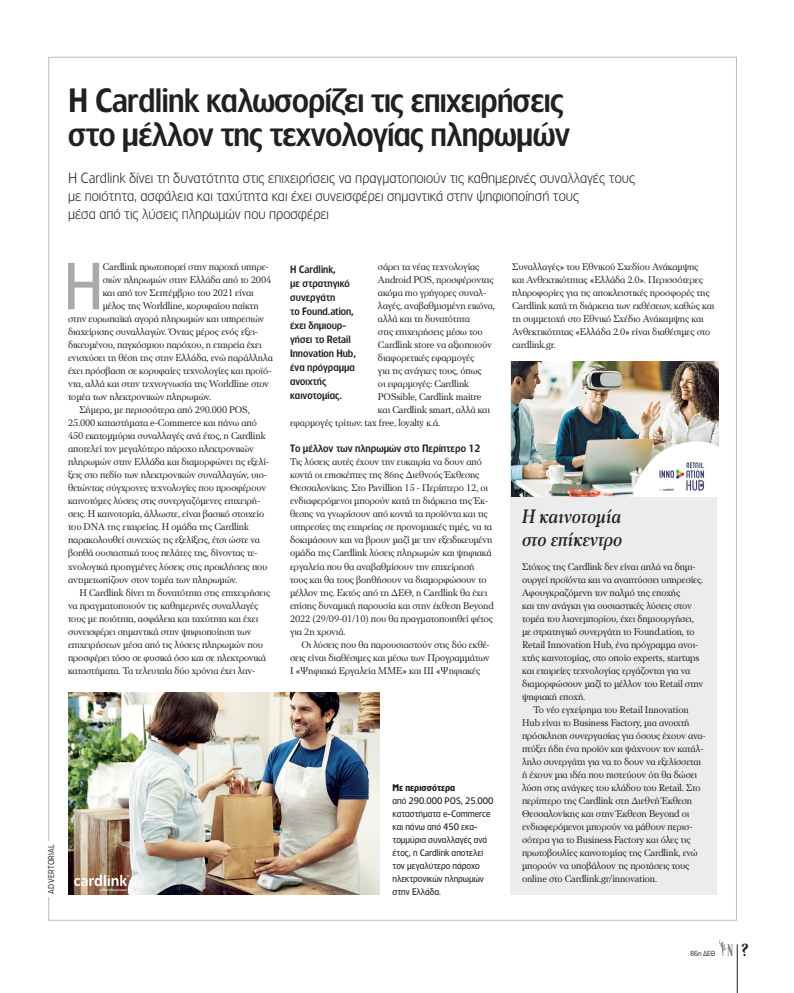
<style>
.page{position:relative;width:794px;height:993px;background:#fff}
.page>*{position:absolute;margin:0;border:0;box-sizing:border-box;transform-origin:0 0}
.t1{font:62.8px "Ex Forever 03";color:#a8a9ad}
.t2{font:700 31.7px/34px "Ex Forever 05";letter-spacing:-.02em;color:#231f20}
.t3{font:italic 500 20px/23px "PF Regal Text Pro";color:#231f20;scale:.9 1}
.t4{font:700 17.5px "PF Regal Text Pro";color:#231f20;scale:.8 1}
.t5{font:100 14px/18px "Ex Forever 01";color:#231f20}
.t6{font:10px/13px "PF Regal Text Pro Regular B";letter-spacing:-.01em;color:#231f20}
.t7{font:700 10px/14px "Ex Forever 05";color:#231f20}
.t8{font:9px/13px "Ex Forever 03";color:#231f20}
.t9{font:800 9px "Ex Forever 07";color:#231f20}
.t10{font:300 8px "Ex Forever 02";letter-spacing:.03em;color:#231f20}
.t11{font:300 7px "Ex Forever 02";letter-spacing:-.02em;color:#231f20}
</style>
<div class="page">
<hr style="left:737px;top:943px;width:1px;height:49px;background:#231f20">
<svg style="left:719px;top:940px;width:14px;height:15px"></svg>
<img style="left:68px;top:692px;width:311px;height:202px">
<div style="left:511px;top:361px;width:206px;height:533px;background:#ececee"></div>
<img style="left:511px;top:361px;width:207px;height:135px">
<h2 class="t2" style="left:68px;top:83px;width:503px">Η Cardlink καλωσορίζει τις επιχειρήσεις στο μέλλον της τεχνολογίας πληρωμών</h2>
<h3 class="t5" style="left:68px;top:169px;width:568px">Η Cardlink δίνει τη δυνατότητα στις επιχειρήσεις να πραγματοποιούν τις καθημερινές συναλλαγές τους με ποιότητα, ασφάλεια και ταχύτητα και έχει συνεισφέρει σημαντικά στην ψηφιοποίησή τους<br>μέσα από τις λύσεις πληρωμών που προσφέρει</h3>
<h1 class="t1" style="left:63px;top:252px;width:41px">H</h1>
<p class="t6" style="left:103px;top:260px;width:167px">Cardlink πρωτοπορεί στην παροχή υπηρε-</p>
<p class="t6" style="left:103px;top:273px;width:170px">σιών πληρωμών στην Ελλάδα από το 2004</p>
<p class="t6" style="left:103px;top:286px;width:152px">και από τον Σεπτέμβριο του 2021 είναι</p>
<p class="t6" style="left:103px;top:299px;width:158px">μέλος της Worldline, κορυφαίου παίκτη</p>
<p class="t6" style="left:68px;top:312px;width:198px">στην ευρωπαϊκή αγορά πληρωμών και υπηρεσιών</p>
<p class="t6" style="left:68px;top:325px;width:191px">διαχείρισης συναλλαγών. Όντας μέρος ενός εξει-</p>
<p class="t6" style="left:68px;top:338px;width:195px">δικευμένου, παγκόσμιου παρόχου, η εταιρεία έχει</p>
<p class="t6" style="left:68px;top:351px;width:206px">ενισχύσει τη θέση της στην Ελλάδα, ενώ παράλληλα</p>
<p class="t6" style="left:68px;top:364px;width:205px">έχει πρόσβαση σε κορυφαίες τεχνολογίες και προϊό-</p>
<p class="t6" style="left:68px;top:377px;width:202px">ντα, αλλά και στην τεχνογνωσία της Worldline στον</p>
<p class="t6" style="left:68px;top:390px;width:145px">τομέα των ηλεκτρονικών πληρωμών.</p>
<p class="t6" style="left:79px;top:403px;width:172px">Σήμερα, με περισσότερα από 290.000 POS,</p>
<p class="t6" style="left:68px;top:416px;width:190px">25.000 καταστήματα e-Commerce και πάνω από</p>
<p class="t6" style="left:68px;top:429px;width:199px">450 εκατομμύρια συναλλαγές ανά έτος, η Cardlink</p>
<p class="t6" style="left:68px;top:442px;width:187px">αποτελεί τον μεγαλύτερο πάροχο ηλεκτρονικών</p>
<p class="t6" style="left:68px;top:455px;width:202px">πληρωμών στην Ελλάδα και διαμορφώνει τις εξελί-</p>
<p class="t6" style="left:68px;top:468px;width:200px">ξεις στο πεδίο των ηλεκτρονικών συναλλαγών, υιο-</p>
<p class="t6" style="left:68px;top:481px;width:200px">θετώντας σύγχρονες τεχνολογίες που προσφέρουν</p>
<p class="t6" style="left:68px;top:494px;width:194px">καινοτόμες λύσεις στις συνεργαζόμενες επιχειρή-</p>
<p class="t6" style="left:68px;top:507px;width:198px">σεις. Η καινοτομία, άλλωστε, είναι βασικό στοιχείο</p>
<p class="t6" style="left:68px;top:520px;width:182px">του DNA της εταιρείας. Η ομάδα της Cardlink</p>
<p class="t6" style="left:68px;top:533px;width:193px">παρακολουθεί συνεχώς τις εξελίξεις, έτσι ώστε να</p>
<p class="t6" style="left:68px;top:546px;width:191px">βοηθά ουσιαστικά τους πελάτες της, δίνοντας τε-</p>
<p class="t6" style="left:68px;top:559px;width:201px">χνολογικά προηγμένες λύσεις στις προκλήσεις που</p>
<p class="t6" style="left:68px;top:572px;width:171px">αντιμετωπίζουν στον τομέα των πληρωμών.</p>
<p class="t6" style="left:79px;top:585px;width:192px">Η Cardlink δίνει τη δυνατότητα στις επιχειρήσεις</p>
<p class="t6" style="left:68px;top:598px;width:192px">να πραγματοποιούν τις καθημερινές συναλλαγές</p>
<p class="t6" style="left:68px;top:611px;width:192px">τους με ποιότητα, ασφάλεια και ταχύτητα και έχει</p>
<p class="t6" style="left:68px;top:624px;width:185px">συνεισφέρει σημαντικά στην ψηφιοποίηση των</p>
<p class="t6" style="left:68px;top:637px;width:196px">επιχειρήσεων μέσα από τις λύσεις πληρωμών που</p>
<p class="t6" style="left:68px;top:650px;width:199px">προσφέρει τόσο σε φυσικά όσο και σε ηλεκτρονικά</p>
<p class="t6" style="left:68px;top:663px;width:189px">καταστήματα. Τα τελευταία δύο χρόνια έχει λαν-</p>
<p class="t6" style="left:378px;top:260px;width:103px">σάρει τα νέας τεχνολογίας</p>
<p class="t6" style="left:378px;top:273px;width:117px">Αndroid POS, προσφέροντας</p>
<p class="t6" style="left:378px;top:286px;width:110px">ακόμα πιο γρήγορες συναλ-</p>
<p class="t6" style="left:378px;top:299px;width:119px">λαγές, αναβαθμισμένη εικόνα,</p>
<p class="t6" style="left:378px;top:312px;width:93px">αλλά και τη δυνατότητα</p>
<p class="t6" style="left:378px;top:325px;width:106px">στις επιχειρήσεις μέσω του</p>
<p class="t6" style="left:378px;top:338px;width:115px">Cardlink store να αξιοποιούν</p>
<p class="t6" style="left:378px;top:351px;width:98px">διαφορετικές εφαρμογές</p>
<p class="t6" style="left:378px;top:364px;width:105px">για τις ανάγκες τους, όπως</p>
<p class="t6" style="left:378px;top:377px;width:93px">οι εφαρμογές: Cardlink</p>
<p class="t6" style="left:378px;top:390px;width:105px">POSsible, Cardlink maitre</p>
<p class="t6" style="left:378px;top:403px;width:113px">και Cardlink smart, αλλά και</p>
<p class="t6" style="left:290px;top:416px;width:152px">εφαρμογές τρίτων: tax free, loyalty κ.ά.</p>
<p class="t7" style="left:290px;top:441px;width:192px">Το μέλλον των πληρωμών στο Περίπτερο 12</p>
<p class="t6" style="left:290px;top:455px;width:205px">Τις λύσεις αυτές έχουν την ευκαιρία να δουν από κοντά οι επισκέπτες της 86ης Διεθνούς Έκθεσης Θεσσαλονίκης. Στο Pavillion 15 - Περίπτερο 12, οι ενδιαφερόμενοι μπορούν κατά τη διάρκεια της Έκ&shy;θεσης να γνωρίσουν από κοντά τα προϊόντα και τις υπηρεσίες της εταιρείας σε προνομιακές τιμές, να τα δοκιμάσουν και να βρουν μαζί με την εξειδικευμένη ομάδα της Cardlink λύσεις πληρωμών και ψηφιακά εργαλεία που θα αναβαθμίσουν την επιχείρησή τους και θα τους βοηθήσουν να διαμορφώσουν το μέλλον της. Εκτός από τη ΔΕΘ, η Cardlink θα έχει επίσης δυναμική παρουσία και στην έκθεση Beyond 2022 (29/09-01/10) που θα πραγματοποιηθεί φέτος για 2η χρονιά.</p>
<p class="t6" style="left:290px;top:637px;width:201px;text-align:justify;text-indent:11px">Οι λύσεις που θα παρουσιαστούν στις δύο εκθέ&shy;σεις είναι διαθέσιμες και μέσω των Προγραμμάτων Ι «Ψηφιακά Εργαλεία MME» και ΙΙΙ «Ψηφιακές</p>
<p class="t7" style="left:290px;top:262px;width:67px">Η Cardlink,<br>με στρατηγικό συνεργάτη<br>το Found.ation, έχει δημιουρ&shy;γήσει το Retail<br>Innovation Hub, ένα πρόγραμμα ανοιχτής καινοτομίας.</p>
<p class="t10" style="left:47px;top:893px;width:51px;rotate:-90deg">ADVERTORIAL</p>
<p class="t9" style="left:392px;top:782px;width:64px">Με περισσότερα</p>
<p class="t8" style="left:392px;top:793px;width:102px">από 290.000 POS, 25.000 καταστήματα e-Commerce και πάνω από 450 εκα&shy;τομμύρια συναλλαγές ανά έτος, η Cardlink αποτελεί τον μεγαλύτερο πάροχο ηλεκτρονικών πληρωμών στην Ελλάδα.</p>
<p class="t6" style="left:512px;top:260px;width:204px">Συναλλαγές» του Εθνικού Σχεδίου Ανάκαμψης<br>και Ανθεκτικότητας «Ελλάδα 2.0». Περισσότερες πληροφορίες για τις αποκλειστικές προσφορές της Cardlink κατά τη διάρκεια των εκθέσεων, καθώς και τη συμμετοχή στο Εθνικό Σχέδιο Ανάκαμψης και Ανθεκτικότητας «Ελλάδα 2.0» είναι διαθέσιμες στο cardlink.gr.</p>
<h3 class="t3" style="left:522px;top:504px;width:113px">Η καινοτομία στο επίκεντρο</h3>
<p class="t6" style="left:522px;top:559px;width:183px">Στόχος της Cardlink δεν είναι απλά να δημι&shy;ουργεί προϊόντα και να αναπτύσσει υπηρεσίες.<br>Αφουγκραζόμενη τον παλμό της εποχής<br>και την ανάγκη για ουσιαστικές λύσεις στον τομέα του λιανεμπορίου, έχει δημιουργήσει, με στρατηγικό συνεργάτη το Found.ation, το Retail Innovation Hub, ένα πρόγραμμα ανοι&shy;χτής καινοτομίας, στο οποίο experts, startups και εταιρείες τεχνολογίας εργάζονται για να διαμορφώσουν μαζί το μέλλον του Retail στην ψηφιακή εποχή.</p>
<p class="t6" style="left:522px;top:702px;width:185px;text-indent:11px">Το νέο εγχείρημα του Retail Innovation Hub είναι το Business Factory, μια ανοιχτή πρόσκληση συνεργασίας για όσους έχουν ανα&shy;πτύξει ήδη ένα προϊόν και ψάχνουν τον κατάλ&shy;ληλο συνεργάτη για να το δουν να εξελίσσεται ή έχουν μια ιδέα που πιστεύουν ότι θα δώσει λύση στις ανάγκες του κλάδου του Retail. Στο περίπτερο της Cardlink στη Διεθνή Έκθεση Θεσσαλονίκης και στην Έκθεση Beyond οι ενδιαφερόμενοι μπορούν να μάθουν περισ&shy;σότερα για το Business Factory και όλες τις πρωτοβουλίες καινοτομίας της Cardlink, ενώ μπορούν να υποβάλουν τις προτάσεις τους online στο Cardlink.gr/innovation.</p>
<p class="t11" style="left:690px;top:949px;width:27px">86η ΔΕΘ</p>
<h3 class="t4" style="left:741px;top:939px;width:11px">?</h3>
</div>
